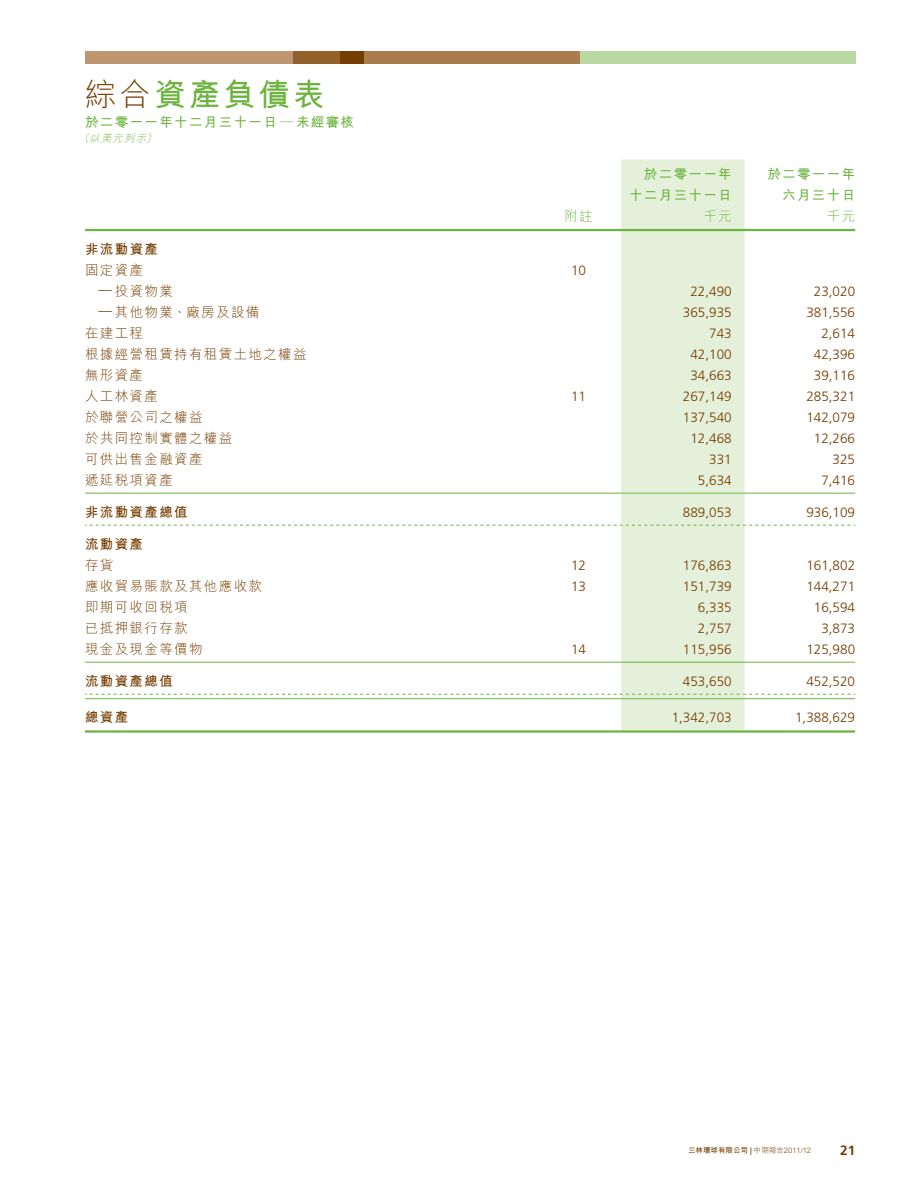
<style>
.page{position:relative;width:919px;height:1191px;background:#fff}
.page>*{position:absolute;margin:0;border:0;box-sizing:border-box;transform-origin:0 0}
.t1{font:700 31.5px "M Hei HK";letter-spacing:.1em;color:#6cb43f}
.t2{font:300 13.5px "Frutiger LT Std";color:#753e00}
.t3{font:300 13.5px "M Hei HK";letter-spacing:.1em;color:#753e00}
.t4{font:700 13.5px/21px "M Hei HK";letter-spacing:.1em;color:#6cb43f;text-align:right}
.t5{font:700 13.5px "M Hei HK";letter-spacing:.1em;color:#753e00}
.t6{font:300 13.5px "M Hei HK";color:#6cb43f}
.t7{font:700 13.5px "Frutiger LT Std";color:#753e00}
.t8{font:italic 300 10.5px "M Hei HK";color:#6cb43f}
.t9{font:300 7.5px "M Hei HK";color:#753e00}
.s1{font-weight:300;color:#753e00}
.s2{font-family:"Frutiger LT Std"}
.s3{font-weight:700}
.s4{font-family:"Frutiger LT Std";font-weight:700}
</style>
<div class="page">
<div style="left:579px;top:51px;width:276px;height:13px;background:#bad8a1"></div>
<div style="left:293px;top:51px;width:47px;height:13px;background:#94612d"></div>
<div style="left:340px;top:51px;width:24px;height:13px;background:#753e00"></div>
<div style="left:364px;top:51px;width:215px;height:13px;background:#a97b4d"></div>
<div style="left:85px;top:51px;width:208px;height:13px;background:#be9771"></div>
<div style="left:621px;top:159px;width:123px;height:571px;background:#e5f0db"></div>
<hr style="left:85px;top:493px;width:770px;height:1px;background:#6cb43f">
<hr style="left:85px;top:662px;width:770px;height:1px;background:#6cb43f">
<hr style="left:85px;top:698px;width:770px;height:1px;background:#6cb43f">
<svg style="left:85px;top:525px;width:770px;height:1px"></svg>
<hr style="left:85px;top:730px;width:770px;height:2px;background:#6cb43f">
<hr style="left:85px;top:229px;width:770px;height:2px;background:#6cb43f">
<svg style="left:85px;top:694px;width:770px;height:1px"></svg>
<h1 class="t1" style="left:85px;top:83px;width:241px"><span class="s1">綜合</span>資產負債表</h1>
<p class="t4" style="left:85px;top:113px;width:270px">於二零一一年十二月三十一日 — 未經審核</p>
<p class="t8" style="left:79px;top:134px;width:81px">（以美元列示）</p>
<p class="t4" style="left:629px;top:165px;width:104px">於二零一一年十二月三十一日</p>
<p class="t4" style="left:767px;top:165px;width:89px">於二零一一年六月三十日</p>
<p class="t6" style="left:564px;top:211px;width:30px">附註</p>
<p class="t6" style="left:703px;top:211px;width:30px">千元</p>
<p class="t6" style="left:826px;top:211px;width:30px">千元</p>
<p class="t5" style="left:85px;top:243px;width:74px">非流動資產</p>
<p class="t3" style="left:85px;top:264px;width:60px">固定資產</p>
<p class="t2" style="left:571px;top:264px;width:17px">10</p>
<p class="t3" style="left:99px;top:285px;width:76px"><span class="s2">—</span>投資物業</p>
<p class="t2" style="left:690px;top:285px;width:43px">22,490</p>
<p class="t2" style="left:813px;top:285px;width:43px">23,020</p>
<p class="t3" style="left:99px;top:306px;width:162px"><sup>—</sup>其他物業、廠房及設備</p>
<p class="t2" style="left:683px;top:306px;width:50px">365,935</p>
<p class="t2" style="left:806px;top:306px;width:50px">381,556</p>
<p class="t3" style="left:85px;top:327px;width:60px">在建工程</p>
<p class="t2" style="left:709px;top:327px;width:24px">743</p>
<p class="t2" style="left:821px;top:327px;width:35px">2,614</p>
<p class="t3" style="left:85px;top:348px;width:223px">根據經營租賃持有租賃土地之權益</p>
<p class="t2" style="left:690px;top:348px;width:43px">42,100</p>
<p class="t2" style="left:813px;top:348px;width:43px">42,396</p>
<p class="t3" style="left:85px;top:369px;width:60px">無形資產</p>
<p class="t2" style="left:690px;top:369px;width:43px">34,663</p>
<p class="t2" style="left:813px;top:369px;width:43px">39,116</p>
<p class="t3" style="left:85px;top:390px;width:74px">人工林資產</p>
<p class="t2" style="left:571px;top:390px;width:17px">11</p>
<p class="t2" style="left:683px;top:390px;width:50px">267,149</p>
<p class="t2" style="left:806px;top:390px;width:50px">285,321</p>
<p class="t3" style="left:85px;top:411px;width:119px">於聯營公司之權益</p>
<p class="t2" style="left:683px;top:411px;width:50px">137,540</p>
<p class="t2" style="left:806px;top:411px;width:50px">142,079</p>
<p class="t3" style="left:85px;top:432px;width:149px">於共同控制實體之權益</p>
<p class="t2" style="left:690px;top:432px;width:43px">12,468</p>
<p class="t2" style="left:813px;top:432px;width:43px">12,266</p>
<p class="t3" style="left:85px;top:453px;width:119px">可供出售金融資產</p>
<p class="t2" style="left:709px;top:453px;width:24px">331</p>
<p class="t2" style="left:832px;top:453px;width:24px">325</p>
<p class="t3" style="left:85px;top:474px;width:89px">遞延稅項資產</p>
<p class="t2" style="left:698px;top:474px;width:35px">5,634</p>
<p class="t2" style="left:821px;top:474px;width:35px">7,416</p>
<p class="t5" style="left:85px;top:506px;width:104px">非流動資產總值</p>
<p class="t2" style="left:683px;top:506px;width:50px">889,053</p>
<p class="t2" style="left:806px;top:506px;width:50px">936,109</p>
<p class="t5" style="left:85px;top:538px;width:60px">流動資產</p>
<p class="t3" style="left:85px;top:559px;width:30px">存貨</p>
<p class="t2" style="left:571px;top:559px;width:17px">12</p>
<p class="t2" style="left:683px;top:559px;width:50px">176,863</p>
<p class="t2" style="left:806px;top:559px;width:50px">161,802</p>
<p class="t3" style="left:85px;top:580px;width:178px">應收貿易賬款及其他應收款</p>
<p class="t2" style="left:571px;top:580px;width:17px">13</p>
<p class="t2" style="left:683px;top:580px;width:50px">151,739</p>
<p class="t2" style="left:806px;top:580px;width:50px">144,271</p>
<p class="t3" style="left:85px;top:601px;width:104px">即期可收回稅項</p>
<p class="t2" style="left:698px;top:601px;width:35px">6,335</p>
<p class="t2" style="left:813px;top:601px;width:43px">16,594</p>
<p class="t3" style="left:85px;top:622px;width:104px">已抵押銀行存款</p>
<p class="t2" style="left:698px;top:623px;width:35px">2,757</p>
<p class="t2" style="left:821px;top:623px;width:35px">3,873</p>
<p class="t3" style="left:85px;top:643px;width:119px">現金及現金等價物</p>
<p class="t2" style="left:571px;top:644px;width:17px">14</p>
<p class="t2" style="left:683px;top:644px;width:50px">115,956</p>
<p class="t2" style="left:806px;top:644px;width:50px">125,980</p>
<p class="t5" style="left:85px;top:675px;width:89px">流動資產總值</p>
<p class="t2" style="left:683px;top:676px;width:50px">453,650</p>
<p class="t2" style="left:806px;top:676px;width:50px">452,520</p>
<p class="t5" style="left:85px;top:712px;width:45px">總資產</p>
<p class="t2" style="left:671px;top:712px;width:62px">1,342,703</p>
<p class="t2" style="left:795px;top:712px;width:62px">1,388,629</p>
<p class="t9" style="left:688px;top:1147px;width:124px"><span class="s3">三林環球有限公司</span> <span class="s4">|</span> 中期報告2011/12</p>
<p class="t7" style="left:840px;top:1145px;width:17px">21</p>
</div>
